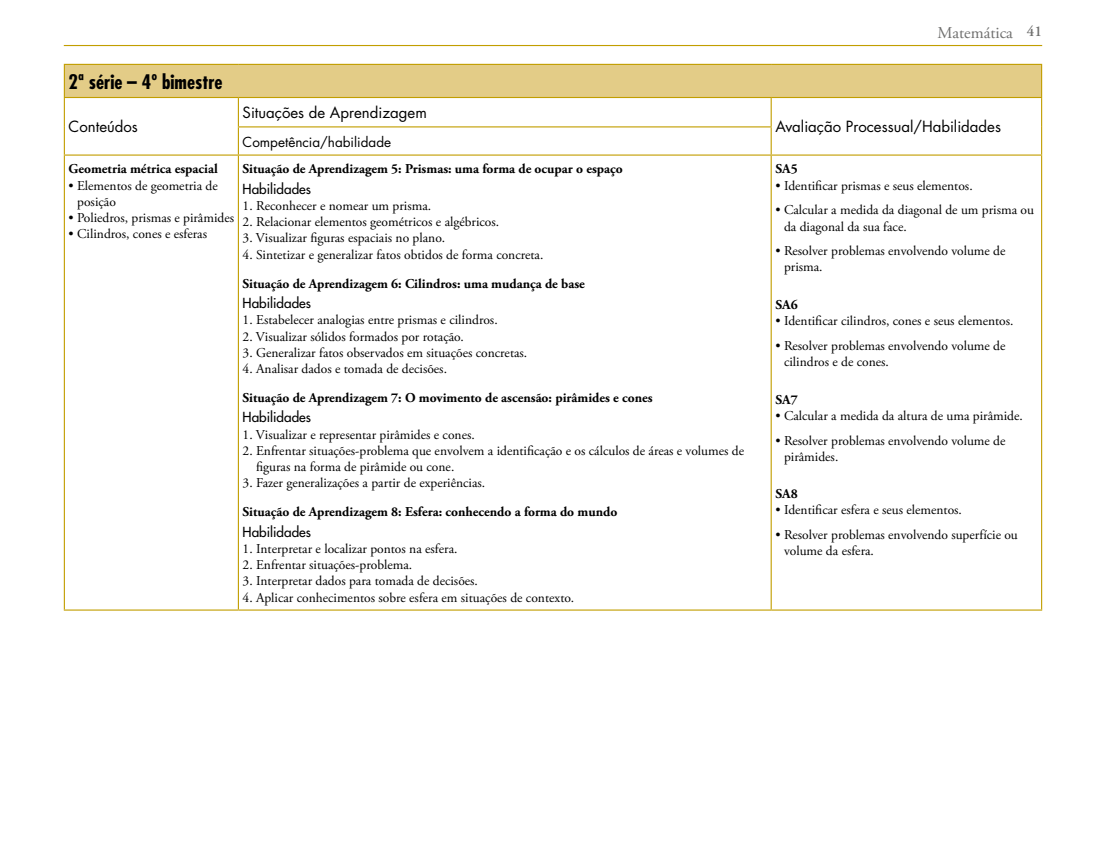
<style>
.page{position:relative;width:1106px;height:851px;background:#fff}
.page>*{position:absolute;margin:0;border:0;box-sizing:border-box;transform-origin:0 0}
.t1{font:700 condensed 19.5px "Futura Std";color:#000}
.t2{font:16.5px "Adobe Garamond Pro";color:#6f6f6e}
.t3{font:15px "Futura Std";color:#000}
.t4{font:13.5px/16.2px "Adobe Garamond Pro";color:#000}
.t5{font:700 13.5px "Adobe Garamond Pro";color:#000}
.t6{font:500 13.5px "Futura Std";color:#000}
.t7{font:13.5px "Futura Std";color:#000}
.s1{font-weight:600;font-size:15px}
</style>
<div class="page">
<hr style="left:64px;top:45px;width:978px;height:1px;background:#c29e00">
<div style="left:64px;top:64px;width:977px;height:33px;background:#e3cc87"></div>
<hr style="left:64px;top:65px;width:1px;height:32px;background:#c29e00">
<hr style="left:64px;top:64px;width:174px;height:1px;background:#c29e00">
<hr style="left:238px;top:64px;width:533px;height:1px;background:#c29e00">
<hr style="left:771px;top:64px;width:271px;height:1px;background:#c29e00">
<hr style="left:1041px;top:65px;width:1px;height:32px;background:#c29e00">
<svg style="left:64px;top:98px;width:1px;height:56px"></svg>
<hr style="left:64px;top:97px;width:174px;height:1px;background:#c29e00">
<hr style="left:238px;top:97px;width:533px;height:1px;background:#c29e00">
<hr style="left:771px;top:97px;width:271px;height:1px;background:#c29e00">
<svg style="left:1041px;top:98px;width:1px;height:56px"></svg>
<svg style="left:238px;top:98px;width:1px;height:56px"></svg>
<hr style="left:238px;top:126px;width:533px;height:1px;background:#c29e00">
<svg style="left:770px;top:98px;width:1px;height:56px"></svg>
<hr style="left:64px;top:156px;width:1px;height:453px;background:#c29e00">
<hr style="left:64px;top:154px;width:174px;height:2px;background:#c29e00">
<hr style="left:238px;top:154px;width:533px;height:2px;background:#c29e00">
<hr style="left:771px;top:154px;width:271px;height:2px;background:#c29e00">
<hr style="left:238px;top:156px;width:1px;height:453px;background:#c29e00">
<hr style="left:770px;top:156px;width:1px;height:453px;background:#c29e00">
<hr style="left:1041px;top:156px;width:1px;height:453px;background:#c29e00">
<hr style="left:64px;top:609px;width:174px;height:1px;background:#c29e00">
<hr style="left:238px;top:609px;width:533px;height:1px;background:#c29e00">
<hr style="left:771px;top:609px;width:271px;height:1px;background:#c29e00">
<h1 class="t1" style="left:69px;top:70px;width:155px">2ª série – 4º bimestre</h1>
<p class="t3" style="left:69px;top:117px;width:71px">Conteúdos</p>
<p class="t5" style="left:69px;top:161px;width:151px">Geometria métrica espacial</p>
<p class="t4" style="left:77px;top:178px;width:142px;text-indent:-9px">• Elementos de geometria de posição</p>
<p class="t4" style="left:69px;top:210px;width:167px">• Poliedros, prismas e pirâmides</p>
<p class="t4" style="left:69px;top:226px;width:140px">• Cilindros, cones e esferas</p>
<p class="t3" style="left:243px;top:103px;width:186px">Situações de Aprendizagem</p>
<p class="t7" style="left:243px;top:133px;width:150px">Competência/habilidade</p>
<p class="t5" style="left:243px;top:161px;width:381px">Situação de Aprendizagem 5: Prismas: uma forma de ocupar o espaço</p>
<p class="t6" style="left:243px;top:180px;width:70px">Habilidades</p>
<p class="t4" style="left:243px;top:198px;width:190px">1. Reconhecer e nomear um prisma.</p>
<p class="t4" style="left:243px;top:214px;width:258px">2. Relacionar elementos geométricos e algébricos.</p>
<p class="t4" style="left:243px;top:230px;width:204px">3. Visualizar figuras espaciais no plano.</p>
<p class="t4" style="left:243px;top:247px;width:302px">4. Sintetizar e generalizar fatos obtidos de forma concreta.</p>
<p class="t5" style="left:243px;top:275px;width:344px">Situação de Aprendizagem 6: Cilindros: uma mudança de base</p>
<p class="t6" style="left:243px;top:294px;width:70px">Habilidades</p>
<p class="t4" style="left:243px;top:312px;width:256px">1. Estabelecer analogias entre prismas e cilindros.</p>
<p class="t4" style="left:243px;top:328px;width:223px">2. Visualizar sólidos formados por rotação.</p>
<p class="t4" style="left:243px;top:345px;width:286px">3. Generalizar fatos observados em situações concretas.</p>
<p class="t4" style="left:243px;top:361px;width:206px">4. Analisar dados e tomada de decisões.</p>
<p class="t5" style="left:243px;top:390px;width:411px">Situação de Aprendizagem 7: O movimento de ascensão: pirâmides e cones</p>
<p class="t6" style="left:243px;top:409px;width:70px">Habilidades</p>
<p class="t4" style="left:243px;top:426px;width:234px">1. Visualizar e representar pirâmides e cones.</p>
<p class="t4" style="left:256px;top:443px;width:489px;text-indent:-14px">2. Enfrentar situações-problema que envolvem a identificação e os cálculos de áreas e volumes de figuras na forma de pirâmide ou cone.</p>
<p class="t4" style="left:243px;top:475px;width:244px">3. Fazer generalizações a partir de experiências.</p>
<p class="t5" style="left:243px;top:504px;width:376px">Situação de Aprendizagem 8: Esfera: conhecendo a forma do mundo</p>
<p class="t6" style="left:243px;top:523px;width:70px">Habilidades</p>
<p class="t4" style="left:243px;top:541px;width:216px">1. Interpretar e localizar pontos na esfera.</p>
<p class="t4" style="left:243px;top:557px;width:171px">2. Enfrentar situações-problema.</p>
<p class="t4" style="left:243px;top:573px;width:237px">3. Interpretar dados para tomada de decisões.</p>
<p class="t4" style="left:243px;top:589px;width:333px">4. Aplicar conhecimentos sobre esfera em situações de contexto.</p>
<p class="t2" style="left:937px;top:22px;width:106px">Matemática <span class="s1">41</span></p>
<p class="t3" style="left:775px;top:117px;width:227px">Avaliação Processual/Habilidades</p>
<p class="t5" style="left:775px;top:161px;width:24px">SA5</p>
<p class="t4" style="left:775px;top:178px;width:199px">• Identificar prismas e seus elementos.</p>
<p class="t4" style="left:784px;top:202px;width:251px;text-indent:-9px">• Calcular a medida da diagonal de um prisma ou da diagonal da sua face.</p>
<p class="t4" style="left:784px;top:243px;width:223px;text-indent:-9px">• Resolver problemas envolvendo volume de prisma.</p>
<p class="t5" style="left:775px;top:297px;width:24px">SA6</p>
<p class="t4" style="left:775px;top:313px;width:240px">• Identificar cilindros, cones e seus elementos.</p>
<p class="t4" style="left:784px;top:338px;width:223px;text-indent:-9px">• Resolver problemas envolvendo volume de cilindros e de cones.</p>
<p class="t5" style="left:775px;top:391px;width:24px">SA7</p>
<p class="t4" style="left:775px;top:408px;width:249px">• Calcular a medida da altura de uma pirâmide.</p>
<p class="t4" style="left:784px;top:432px;width:223px;text-indent:-9px">• Resolver problemas envolvendo volume de pirâmides.</p>
<p class="t5" style="left:775px;top:486px;width:24px">SA8</p>
<p class="t4" style="left:775px;top:502px;width:188px">• Identificar esfera e seus elementos.</p>
<p class="t4" style="left:784px;top:527px;width:235px;text-indent:-9px">• Resolver problemas envolvendo superfície ou volume da esfera.</p>
</div>
